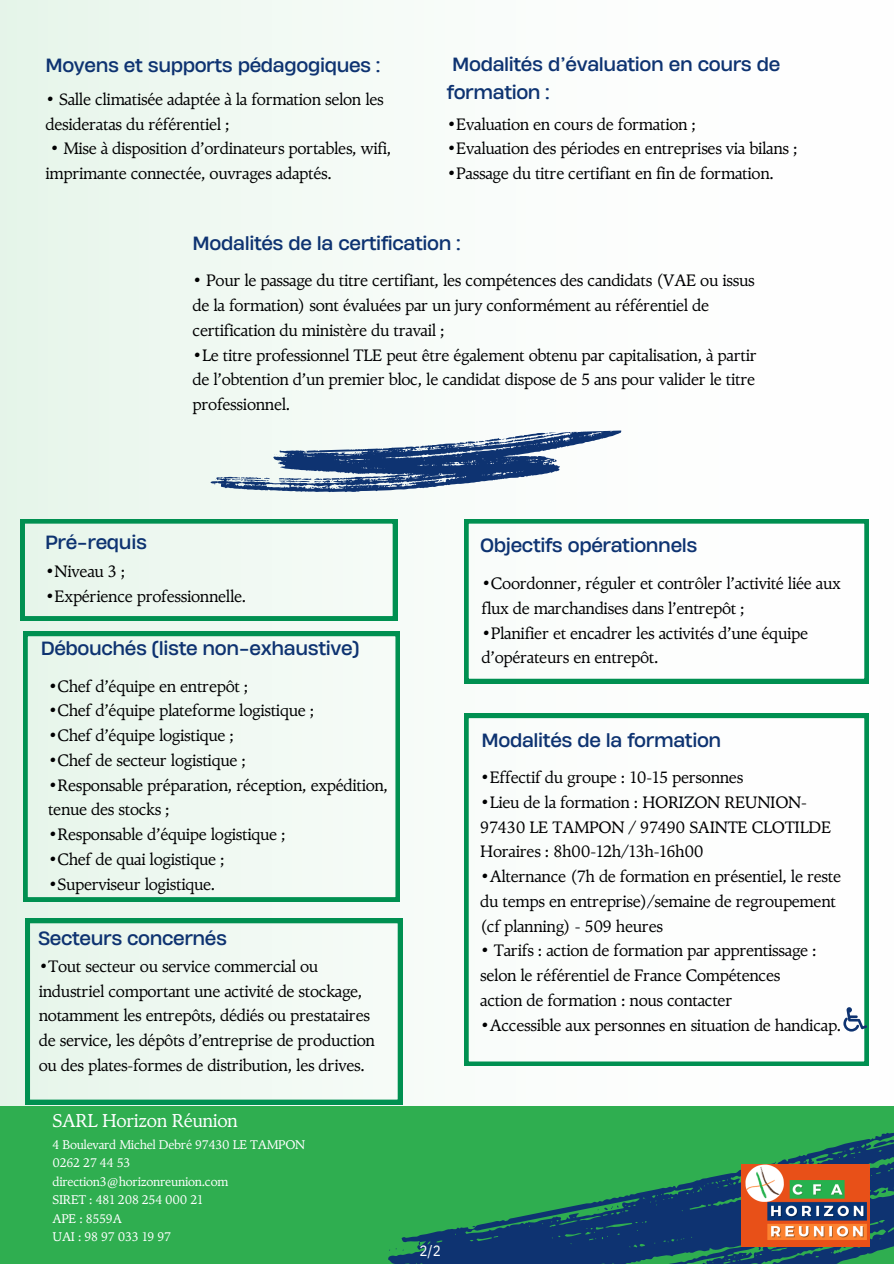
<style>
.page{position:relative;width:894px;height:1264px;background:#fff}
.page>*{position:absolute;margin:0;border:0;box-sizing:border-box;transform-origin:0 0}
.t1{font:18.6px "TY Serif";letter-spacing:-.02em;color:#fff}
.t2{font:18px/27px "Heading Now 74";letter-spacing:-.02em;color:#0e3371}
.t3{font:16.5px/24.8px "TY Serif";letter-spacing:-.02em;color:#000001}
.t4{font:15px "IBM Plex Sans Cond";color:#fff}
.t5{font:12.6px/18.5px "TY Serif";letter-spacing:-.02em;color:#fff}
</style>
<div class="page">
<div style="left:0;top:0;width:893px;height:1119px;background:linear-gradient(to right,#e8f6eb,#fff)"></div>
<div style="left:0;top:1106px;width:893px;height:157px;background:#2fae50"></div>
<svg style="left:209px;top:430px;width:414px;height:66px"></svg>
<svg style="left:208px;top:1028px;width:685px;height:235px"></svg>
<svg style="left:464px;top:713px;width:404px;height:352px"></svg>
<svg style="left:843px;top:1007px;width:23px;height:24px"></svg>
<svg style="left:20px;top:519px;width:377px;height:101px"></svg>
<svg style="left:464px;top:519px;width:404px;height:164px"></svg>
<svg style="left:26px;top:918px;width:376px;height:186px"></svg>
<div style="left:23px;top:631px;width:377px;height:270px;background:#eef8f1"></div>
<img style="left:741px;top:1164px;width:127px;height:82px">
<h1 class="t2" style="left:45px;top:51px;width:336px">Moyens et supports pédagogiques :</h1>
<h1 class="t3" style="left:45px;top:87px;width:340px">• Salle climatisée adaptée à la formation selon les desideratas du référentiel ;</h1>
<h1 class="t3" style="left:45px;top:136px;width:347px">• Mise à disposition d’ordinateurs portables, wifi, imprimante connectée, ouvrages adaptés.</h1>
<p class="t2" style="left:446px;top:51px;width:335px">Modalités d’évaluation en cours de formation :</p>
<h1 class="t3" style="left:446px;top:111px;width:251px">•Evaluation en cours de formation ;</h1>
<h1 class="t3" style="left:446px;top:136px;width:352px">•Evaluation des périodes en entreprises via bilans ;</h1>
<h1 class="t3" style="left:446px;top:161px;width:328px">•Passage du titre certifiant en fin de formation.</h1>
<h1 class="t2" style="left:192px;top:229px;width:269px">Modalités de la certification :</h1>
<p class="t3" style="left:192px;top:268px;width:563px">• Pour le passage du titre certifiant, les compétences des candidats (VAE ou issus de la formation) sont évaluées par un jury conformément au référentiel de certification du ministère du travail ;</p>
<p class="t3" style="left:192px;top:342px;width:565px;text-align:justify">•Le titre professionnel TLE peut être également obtenu par capitalisation, à partir de l’obtention d’un premier bloc, le candidat dispose de 5 ans pour valider le titre professionnel.</p>
<h1 class="t2" style="left:45px;top:528px;width:103px">Pré-requis</h1>
<h1 class="t3" style="left:45px;top:559px;width:82px">•Niveau 3 ;</h1>
<p class="t3" style="left:45px;top:583px;width:203px">•Expérience professionnelle.</p>
<p class="t2" style="left:41px;top:634px;width:320px">Débouchés (liste non-exhaustive)</p>
<p class="t3" style="left:48px;top:673px;width:202px">•Chef d’équipe en entrepôt ;</p>
<p class="t3" style="left:48px;top:698px;width:268px">•Chef d’équipe plateforme logistique ;</p>
<p class="t3" style="left:48px;top:723px;width:187px">•Chef d’équipe logistique ;</p>
<p class="t3" style="left:48px;top:747px;width:199px">•Chef de secteur logistique ;</p>
<p class="t3" style="left:48px;top:772px;width:341px">•Responsable préparation, réception, expédition, tenue des stocks ;</p>
<p class="t3" style="left:48px;top:822px;width:239px">•Responsable d’équipe logistique ;</p>
<p class="t3" style="left:48px;top:846px;width:178px">•Chef de quai logistique ;</p>
<p class="t3" style="left:48px;top:871px;width:169px">•Superviseur logistique.</p>
<p class="t2" style="left:38px;top:923px;width:190px">Secteurs concernés</p>
<h2 class="t3" style="left:39px;top:953px;width:338px">•Tout secteur ou service commercial ou industriel comportant une activité de stockage, notamment les entrepôts, dédiés ou prestataires de service, les dépôts d’entreprise de production ou des plates-formes de distribution, les drives.</h2>
<p class="t1" style="left:53px;top:1109px;width:187px">SARL Horizon Réunion</p>
<h1 class="t5" style="left:53px;top:1135px;width:254px">4 Boulevard Michel Debré 97430 LE TAMPON<br>0262 27 44 53</h1>
<h1 class="t5" style="left:53px;top:1171px;width:177px">direction3@horizonreunion.com</h1>
<p class="t5" style="left:53px;top:1190px;width:152px">SIRET : 481 208 254 000 21</p>
<h1 class="t5" style="left:53px;top:1208px;width:71px">APE : 8559A</h1>
<h1 class="t5" style="left:53px;top:1227px;width:120px">UAI : 98 97 033 19 97</h1>
<p class="t4" style="left:419px;top:1240px;width:23px">2/2</p>
<h1 class="t2" style="left:480px;top:531px;width:218px">Objectifs opérationnels</h1>
<h1 class="t3" style="left:481px;top:571px;width:361px">•Coordonner, réguler et contrôler l’activité liée aux flux de marchandises dans l’entrepôt ;</h1>
<p class="t3" style="left:481px;top:620px;width:328px">•Planifier et encadrer les activités d’une équipe d’opérateurs en entrepôt.</p>
<p class="t2" style="left:481px;top:726px;width:241px">Modalités de la formation</p>
<h1 class="t3" style="left:480px;top:765px;width:264px">•Effectif du groupe : 10-15 personnes</h1>
<h1 class="t3" style="left:480px;top:789px;width:352px">•Lieu de la formation : HORIZON REUNION-<br>97430 LE TAMPON / 97490 SAINTE CLOTILDE<br>Horaires : 8h00-12h/13h-16h00</h1>
<h1 class="t3" style="left:480px;top:864px;width:362px">•Alternance (7h de formation en présentiel, le reste du temps en entreprise)/semaine de regroupement (cf planning) - 509 heures</h1>
<h1 class="t3" style="left:480px;top:938px;width:338px">• Tarifs : action de formation par apprentissage : selon le référentiel de France Compétences action de formation : nous contacter</h1>
<h1 class="t3" style="left:480px;top:1012px;width:362px">•Accessible aux personnes en situation de handicap.</h1>
</div>
